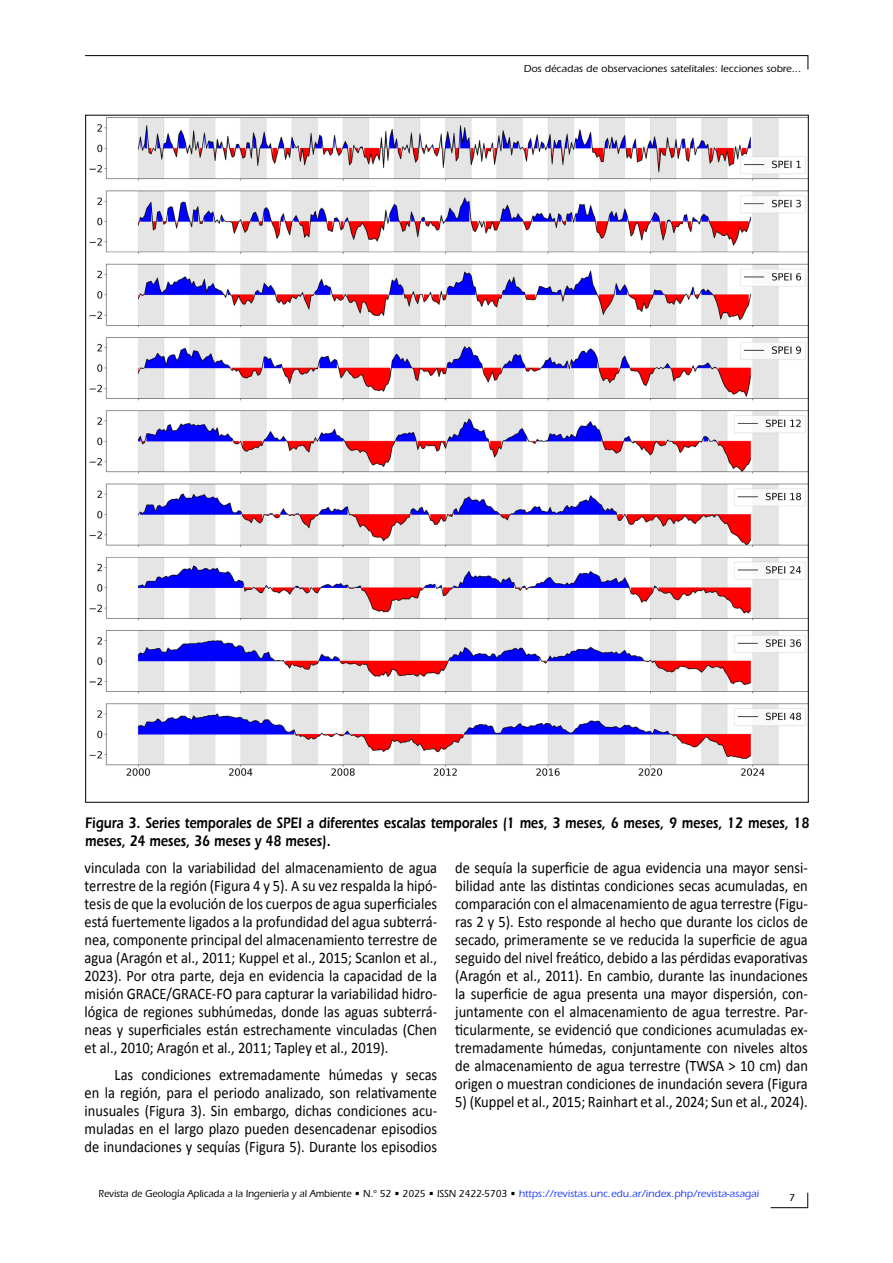
<style>
.page{position:relative;width:893px;height:1263px;background:#fff}
.page>*{position:absolute;margin:0;border:0;box-sizing:border-box;transform-origin:0 0}
.t1{font:16.05px/18px "Calibri";color:#000;text-align:justify;scale:.9 1}
.t2{font:600 15.75px/18px "ITC Eras Std";color:#000;scale:.8 1}
.t3{font:500 10.5px "ITC Eras Std";color:#000;scale:.93 1}
.t4{font:500 10.5px "ITC Eras Std";color:#000}
.s1{color:#2540ff}
</style>
<div class="page">
<svg style="left:85px;top:55px;width:723px;height:15px"></svg>
<svg style="left:770px;top:1192px;width:38px;height:16px"></svg>
<img style="left:89px;top:117px;width:718px;height:659px">
<p class="t4" style="left:524px;top:63px;width:279px">Dos décadas de observaciones satelitales: lecciones sobre...</p>
<p class="t2" style="left:85px;top:814px;width:907px">Figura 3. Series temporales de SPEI a diferentes escalas temporales (1 mes, 3 meses, 6 meses, 9 meses, 12 meses, 18 meses, 24 meses, 36 meses y 48 meses).</p>
<p class="t1" style="left:85px;top:859px;width:393px">vinculada con la variabilidad del almacenamiento de agua terrestre de la región (Figura 4 y 5). A su vez respalda la hipó&shy;tesis de que la evolución de los cuerpos de agua superficiales está fuertemente ligados a la profundidad del agua subterrá&shy;nea, componente principal del almacenamiento terrestre de agua (Aragón et al., 2011; Kuppel et al., 2015; Scanlon et al., 2023). Por otra parte, deja en evidencia la capacidad de la misión GRACE/GRACE-FO para capturar la variabilidad hidro&shy;lógica de regiones subhúmedas, donde las aguas subterrá&shy;neas y superficiales están estrechamente vinculadas (Chen et al., 2010; Aragón et al., 2011; Tapley et al., 2019).</p>
<p class="t1" style="left:85px;top:1066px;width:393px;text-indent:30px">Las condiciones extremadamente húmedas y secas en la región, para el periodo analizado, son relativamente inusuales (Figura 3). Sin embargo, dichas condiciones acu&shy;muladas en el largo plazo pueden desencadenar episodios de inundaciones y sequías (Figura 5). Durante los episodios</p>
<p class="t1" style="left:455px;top:859px;width:393px">de sequía la superficie de agua evidencia una mayor sensi&shy;bilidad ante las distintas condiciones secas acumuladas, en comparación con el almacenamiento de agua terrestre (Figu&shy;ras 2 y 5). Esto responde al hecho que durante los ciclos de secado, primeramente se ve reducida la superficie de agua seguido del nivel freático, debido a las pérdidas evaporativas (Aragón et al., 2011). En cambio, durante las inundaciones la superficie de agua presenta una mayor dispersión, con&shy;juntamente con el almacenamiento de agua terrestre. Par&shy;ticularmente, se evidenció que condiciones acumuladas ex&shy;tremadamente húmedas, conjuntamente con niveles altos de almacenamiento de agua terrestre (TWSA &gt; 10 cm) dan origen o muestran condiciones de inundación severa (Figura</p>
<p class="t1" style="left:455px;top:1093px;width:393px">5) (Kuppel et al., 2015; Rainhart et al., 2024; Sun et al., 2024).</p>
<p class="t3" style="left:99px;top:1188px;width:712px">Revista de Geología Aplicada a la Ingeniería y al Ambiente • N.º 52 • 2025 • ISSN 2422-5703 • <span class="s1">https://revistas.unc.edu.ar/index.php/revista-asagai</span></p>
<p class="t4" style="left:789px;top:1191px;width:8px">7</p>
</div>
